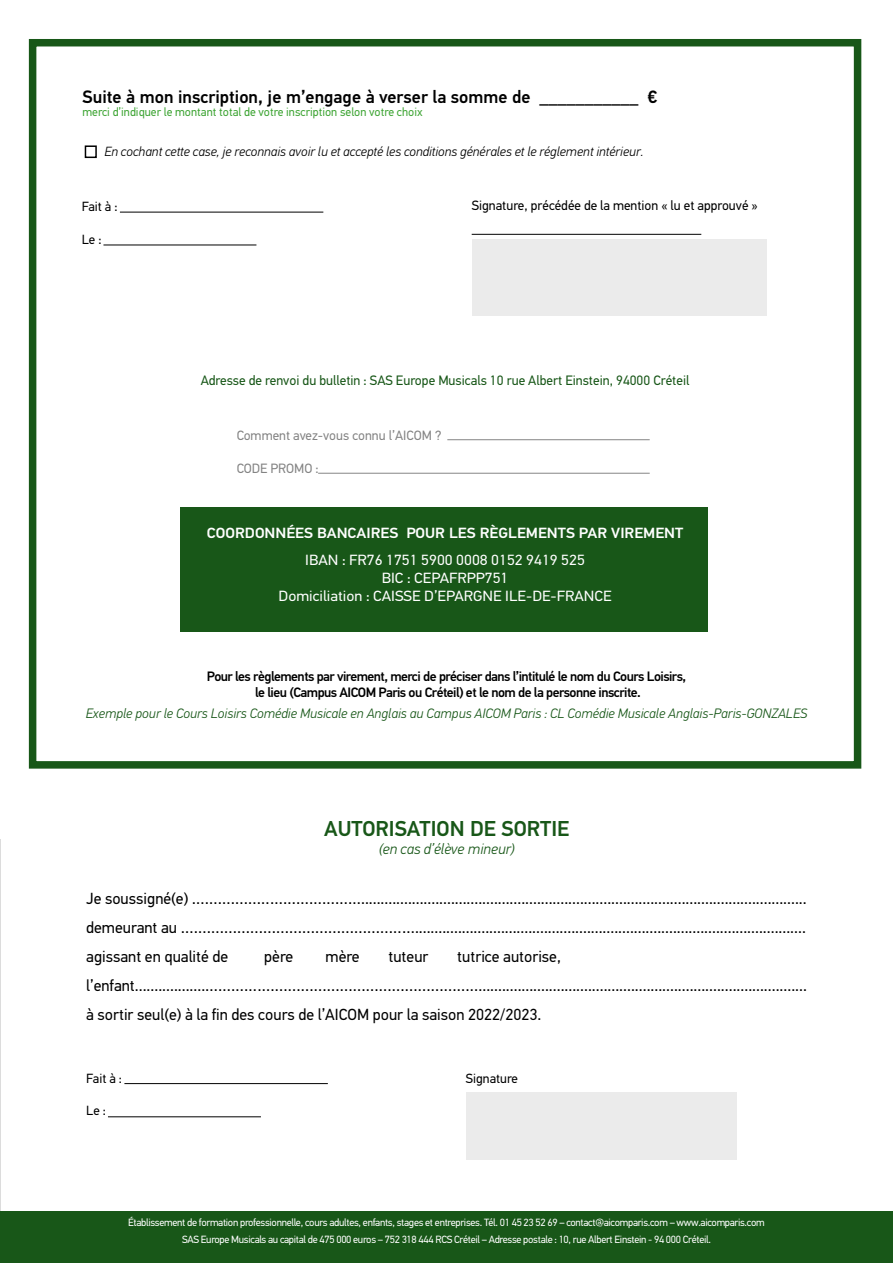
<style>
.page{position:relative;width:893px;height:1263px;background:#fff}
.page>*{position:absolute;margin:0;border:0;box-sizing:border-box;transform-origin:0 0}
.t1{font:500 21.6px "PFDIN Text Pro";color:#185718}
.t2{font:500 18px "PFDIN Text Pro";color:#000}
.t3{font:16.05px/29px "PFDIN Text Pro";color:#000;text-align:justify}
.t4{font:italic 300 15px "PFDIN Text Pro";color:#185718}
.t5{font:14.7px/18px "PFDIN Text Pro";color:#fff;text-align:center;scale:1.07 1}
.t6{font:500 14.7px "PFDIN Text Pro";color:#fff;scale:1.07 1}
.t7{font:500 13.65px/16.4px "PFDIN Text Pro";letter-spacing:-.04em;color:#000;text-align:center}
.t8{font:italic 300 13.65px "PFDIN Text Pro";color:#185718}
.t9{font:13.65px "PFDIN Text Pro";color:#185718}
.t10{font:13.5px "PFDIN Text Pro";color:#000}
.t11{font:italic 300 13.35px "PFDIN Text Pro";color:#000}
.t12{font:13.35px "PFDIN Text Pro";color:#000}
.t13{font:12px "PFDIN Text Pro";color:#3fa535}
.t14{font:10.5px/16.5px "PFDIN Text Pro";letter-spacing:-.03em;color:#fff;text-align:center}
</style>
<div class="page">
<hr style="left:0;top:839px;width:1px;height:372px;background:#000">
<div style="left:0;top:1211px;width:893px;height:52px;background:#185718"></div>
<hr style="left:120px;top:212px;width:203px;height:1px;background:#000">
<hr style="left:103px;top:245px;width:153px;height:1px;background:#000">
<div style="left:85px;top:145px;width:12px;height:13px;border:2px solid #000"></div>
<div style="left:472px;top:239px;width:294px;height:77px;background:#ebebeb"></div>
<hr style="left:472px;top:234px;width:229px;height:1px;background:#000">
<div style="left:466px;top:1092px;width:271px;height:68px;background:#ebebeb"></div>
<div style="left:180px;top:507px;width:527px;height:124px;background:#185718"></div>
<hr style="left:447px;top:439px;width:203px;height:1px;background:#000">
<hr style="left:318px;top:473px;width:332px;height:1px;background:#000">
<div style="left:29px;top:39px;width:832px;height:730px;border:8px solid #185718"></div>
<hr style="left:124px;top:1083px;width:204px;height:1px;background:#000">
<hr style="left:108px;top:1116px;width:153px;height:1px;background:#000">
<p class="t2" style="left:83px;top:86px;width:576px">Suite à mon inscription, je m’engage à verser la somme de ___________ €</p>
<p class="t13" style="left:83px;top:104px;width:342px">merci d’indiquer le montant total de votre inscription selon votre choix</p>
<p class="t11" style="left:104px;top:144px;width:541px">En cochant cette case, je reconnais avoir lu et accepté les conditions générales et le réglement intérieur.</p>
<p class="t12" style="left:82px;top:199px;width:37px">Fait à :</p>
<p class="t12" style="left:82px;top:231px;width:21px">Le :</p>
<p class="t10" style="left:472px;top:197px;width:288px">Signature, précédée de la mention « lu et approuvé »</p>
<p class="t9" style="left:201px;top:373px;width:490px">Adresse de renvoi du bulletin : SAS Europe Musicals 10 rue Albert Einstein, 94000 Créteil</p>
<p class="t10" style="left:236px;top:427px;width:207px">Comment avez-vous connu l’AICOM ?</p>
<p class="t10" style="left:236px;top:460px;width:84px">CODE PROMO :</p>
<p class="t6" style="left:207px;top:524px;width:447px">COORDONNÉES BANCAIRES POUR LES RÈGLEMENTS PAR VIREMENT</p>
<p class="t5" style="left:279px;top:551px;width:313px">IBAN : FR76 1751 5900 0008 0152 9419 525<br>BIC : CEPAFRPP751<br>Domiciliation : CAISSE D’EPARGNE ILE-DE-FRANCE</p>
<p class="t7" style="left:207px;top:668px;width:481px">Pour les règlements par virement, merci de préciser dans l’intitulé le nom du Cours Loisirs, le lieu (Campus AICOM Paris ou Créteil) et le nom de la personne inscrite.</p>
<p class="t8" style="left:86px;top:705px;width:723px">Exemple pour le Cours Loisirs Comédie Musicale en Anglais au Campus AICOM Paris : CL Comédie Musicale Anglais-Paris-GONZALES</p>
<h1 class="t1" style="left:324px;top:816px;width:247px">AUTORISATION DE SORTIE</h1>
<p class="t4" style="left:379px;top:840px;width:138px">(en cas d’élève mineur)</p>
<p class="t3" style="left:86px;top:884px;width:722px">Je soussigné(e) ………………………………….................................................................................................................. demeurant au ……………………………………………….................................................................................................... agissant en qualité de</p>
<p class="t3" style="left:264px;top:942px;width:30px">père</p>
<p class="t3" style="left:326px;top:942px;width:36px">mère</p>
<p class="t3" style="left:388px;top:942px;width:42px">tuteur</p>
<p class="t3" style="left:86px;top:942px;width:722px;text-align:left;text-indent:371px">tutrice autorise, l’enfant..................……………………………………………………….................................................................................... à sortir seul(e) à la fin des cours de l’AICOM pour la saison 2022/2023.</p>
<p class="t12" style="left:86px;top:1070px;width:37px">Fait à :</p>
<p class="t12" style="left:86px;top:1103px;width:21px">Le :</p>
<p class="t12" style="left:466px;top:1070px;width:54px">Signature</p>
<p class="t14" style="left:128px;top:1214px;width:638px">Établissement de formation professionnelle, cours adultes, enfants, stages et entreprises. Tél. 01 45 23 52 69 – contact@aicomparis.com – www.aicomparis.com<br>SAS Europe Musicals au capital de 475 000 euros – 752 318 444 RCS Créteil – Adresse postale : 10, rue Albert Einstein - 94 000 Créteil.</p>
</div>
